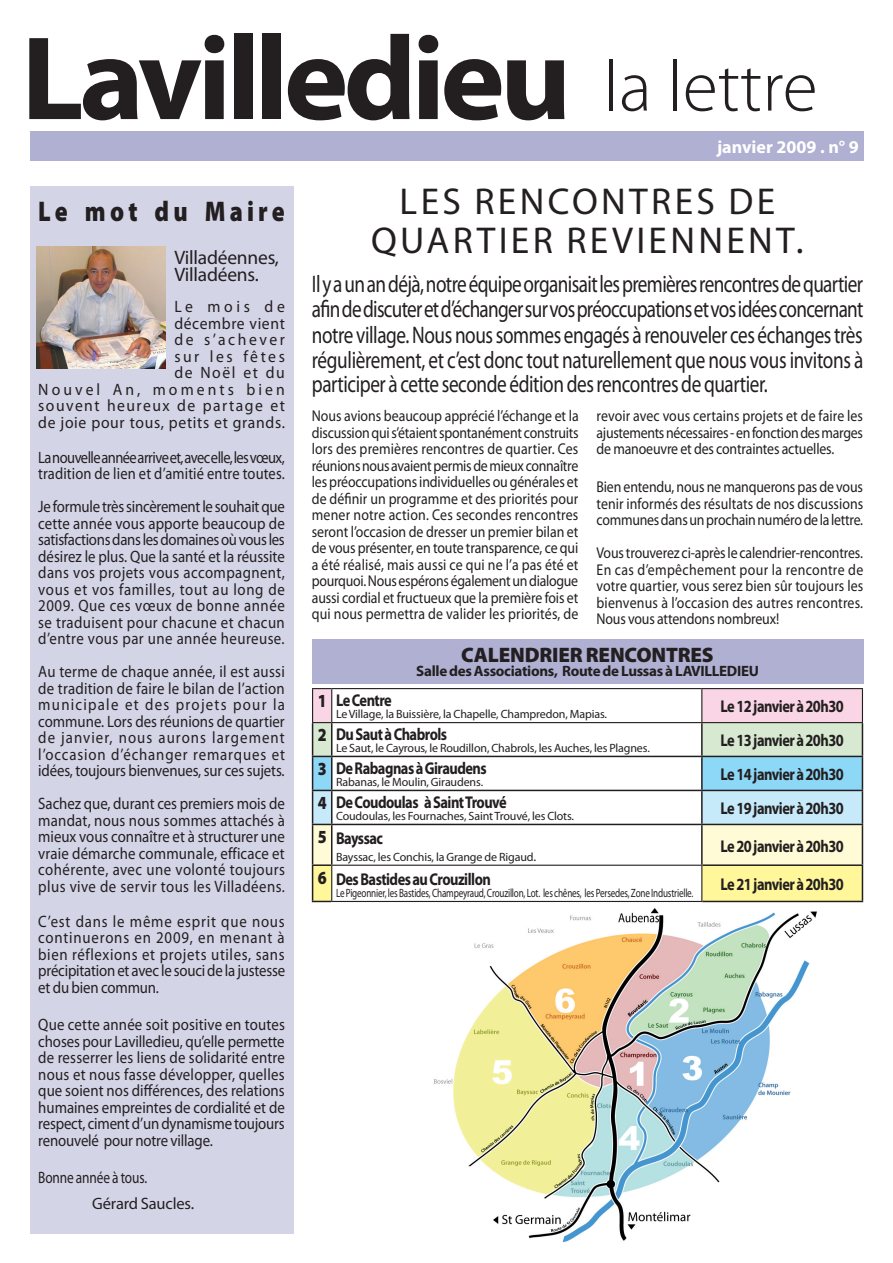
<style>
.page{position:relative;width:893px;height:1263px;background:#fff}
.page>*{position:absolute;margin:0;border:0;box-sizing:border-box;transform-origin:0 0}
.t1{font:700 120px "Myriad Pro";letter-spacing:-.04em;color:#231f20}
.t2{font:300 72px "Myriad Pro";color:#231f20}
.chapeau{font:37.5px/39px "Myriad Pro";letter-spacing:.09em;color:#231f20;text-align:center}
.mdm{font:900 28.5px "Myriad Pro";letter-spacing:.175em;color:#231f20;scale:.84 1}
.petitchap{font:24px/25.2px "Myriad Pro";letter-spacing:-.02em;color:#231f20;text-align:justify;scale:.8 1}
.Style_de_paragraphe{font:900 21px "Myriad Pro";letter-spacing:-.01em;color:#231f20}
.mdm-2{font:19.5px/17px "Myriad Pro";letter-spacing:-.01em;color:#231f20}
.Style_de_paragraphe-2{font:900 18.6px "Myriad Pro";color:#231f20;scale:.84 1}
.t3{font:700 18px "Myriad Pro";color:#fff}
.Style_de_paragraphe-3{font:700 17.1px "Myriad Pro";letter-spacing:-.035em;color:#231f20;scale:.84 1}
.txtmdm_copie{font:16.5px/16.5px "Myriad Pro";letter-spacing:.01em;color:#231f20;text-align:justify;scale:.9 1}
.txtmdm_copie-2{font:16.5px/16.5px "Myriad Pro";letter-spacing:.095em;color:#231f20;text-align:right;scale:.95 1}
.txtmdm_copie-3{font:16.5px/16.5px "Myriad Pro";letter-spacing:-.035em;color:#231f20;scale:.88 1}
.txtmdm_copie-4{font:16.5px "Myriad Pro";letter-spacing:-.01em;color:#231f20;scale:.81 1}
.txtmdm_copie-5{font:16.5px "Myriad Pro";letter-spacing:-.01em;color:#231f20}
.Style_de_paragraphe-4{font:15.6px/16.5px "Myriad Pro";letter-spacing:-.01em;color:#231f20;text-align:justify;scale:.88 1}
.infop{font:700 15px "Myriad Pro";letter-spacing:-.02em;color:#231f20}
.Style_de_paragraphe-5{font:12px "Myriad Pro";letter-spacing:-.01em;color:#231f20}
.Style_de_paragraphe-6{font:12px "Myriad Pro";letter-spacing:-.01em;color:#231f20;scale:.76 1}
.s1{font-size:13.5px}
</style>
<div class="page">
<div style="left:312px;top:639px;width:551px;height:45px;background:#afb0d2"></div>
<div style="left:30px;top:131px;width:833px;height:30px;background:#afb0d2"></div>
<div style="left:30px;top:186px;width:263px;height:1047px;background:#d4d4e7"></div>
<img style="left:36px;top:247px;width:130px;height:121px">
<hr style="left:862px;top:723px;width:1px;height:33px;background:#231f20">
<hr style="left:702px;top:756px;width:161px;height:1px;background:#231f20">
<hr style="left:862px;top:757px;width:1px;height:33px;background:#231f20">
<hr style="left:702px;top:790px;width:161px;height:1px;background:#231f20">
<hr style="left:862px;top:791px;width:1px;height:33px;background:#231f20">
<hr style="left:702px;top:824px;width:161px;height:1px;background:#231f20">
<hr style="left:862px;top:825px;width:1px;height:39px;background:#231f20">
<hr style="left:702px;top:864px;width:161px;height:2px;background:#231f20">
<hr style="left:862px;top:866px;width:1px;height:35px;background:#231f20">
<hr style="left:702px;top:901px;width:161px;height:1px;background:#231f20">
<hr style="left:702px;top:688px;width:161px;height:1px;background:#231f20">
<hr style="left:862px;top:689px;width:1px;height:33px;background:#231f20">
<svg style="left:312px;top:688px;width:550px;height:214px"></svg>
<hr style="left:332px;top:722px;width:370px;height:1px;background:#231f20">
<hr style="left:702px;top:722px;width:161px;height:1px;background:#231f20">
<img style="left:434px;top:909px;width:382px;height:333px">
<p class="t1" style="left:21px;top:0;width:552px">Lavilledieu</p>
<p class="t2" style="left:604px;top:43px;width:215px">la lettre</p>
<p class="t3" style="left:717px;top:135px;width:143px">janvier 2009 . n° 9</p>
<p class="mdm" style="left:38px;top:192px;width:295px">Le mot du Maire</p>
<p class="mdm-2" style="left:174px;top:248px;width:106px">Villadéennes,<br>Villadéens.</p>
<p class="txtmdm_copie-2" style="left:38px;top:298px;width:261px">Le mois de<br>décembre vient<br>de s’achever<br>sur les fêtes<br>de Noël et du<br>Nouvel An, moments bien souvent heureux de partage et de joie pour tous, petits et grands.</p>
<p class="txtmdm_copie-3" style="left:38px;top:449px;width:282px">La nouvelle année arrive et, avec elle, les vœux, tradition de lien et d’amitié entre toutes.</p>
<p class="txtmdm_copie" style="left:38px;top:498px;width:276px">Je formule très sincèrement le souhait que cette année vous apporte beaucoup de satisfactions dans les domaines où vous les désirez le plus. Que la santé et la réussite dans vos projets vous accompagnent, vous et vos familles, tout au long de 2009. Que ces vœux de bonne année se traduisent pour chacune et chacun d’entre vous par une année heureuse.</p>
<p class="txtmdm_copie" style="left:38px;top:663px;width:276px">Au terme de chaque année, il est aussi de tradition de faire le bilan de l’action municipale et des projets pour la commune. Lors des réunions de quartier de janvier, nous aurons largement l’occasion d’échanger remarques et idées, toujours bienvenues, sur ces sujets.</p>
<p class="txtmdm_copie" style="left:38px;top:795px;width:276px">Sachez que, durant ces premiers mois de mandat, nous nous sommes attachés à mieux vous connaître et à structurer une vraie démarche communale, efficace et cohérente, avec une volonté toujours plus vive de servir tous les Villadéens.</p>
<p class="txtmdm_copie" style="left:38px;top:913px;width:276px">C’est dans le même esprit que nous continuerons en 2009, en menant à bien réflexions et projets utiles, sans précipitation et avec le souci de la justesse et du bien commun.</p>
<p class="txtmdm_copie" style="left:38px;top:1016px;width:276px">Que cette année soit positive en toutes choses pour Lavilledieu, qu’elle permette de resserrer les liens de solidarité entre nous et nous fasse développer, quelles que soient nos différences, des relations humaines empreintes de cordialité et de respect, ciment d’un dynamisme toujours renouvelé pour notre village.</p>
<p class="txtmdm_copie-4" style="left:38px;top:1167px;width:136px">Bonne année à tous.</p>
<p class="txtmdm_copie-5" style="left:92px;top:1193px;width:103px">Gérard Saucles.</p>
<p class="chapeau" style="left:371px;top:181px;width:434px">LES RENCONTRES DE<br>QUARTIER REVIENNENT.</p>
<p class="petitchap" style="left:312px;top:271px;width:691px">Il y a un an déjà, notre équipe organisait les premières rencontres de quartier afin de discuter et d’échanger sur vos préoccupations et vos idées concernant notre village. Nous nous sommes engagés à renouveler ces échanges très régulièrement, et c’est donc tout naturellement que nous vous invitons à participer à cette seconde édition des rencontres de quartier.</p>
<p class="Style_de_paragraphe-4" style="left:312px;top:408px;width:305px">Nous avions beaucoup apprécié l’échange et la discussion qui s’étaient spontanément construits lors des premières rencontres de quartier. Ces réunions nous avaient permis de mieux connaître les préoccupations individuelles ou générales et de définir un programme et des priorités pour mener notre action. Ces secondes rencontres seront l’occasion de dresser un premier bilan et de vous présenter, en toute transparence, ce qui a été réalisé, mais aussi ce qui ne l’a pas été et pourquoi. Nous espérons également un dialogue aussi cordial et fructueux que la première fois et qui nous permettra de valider les priorités, de</p>
<p class="Style_de_paragraphe-4" style="left:596px;top:408px;width:304px">revoir avec vous certains projets et de faire les ajustements nécessaires - en fonction des marges de manoeuvre et des contraintes actuelles.</p>
<p class="Style_de_paragraphe-4" style="left:596px;top:478px;width:305px">Bien entendu, nous ne manquerons pas de vous tenir informés des résultats de nos discussions communes dans un prochain numéro de la lettre.</p>
<p class="Style_de_paragraphe-4" style="left:596px;top:544px;width:305px">Vous trouverez ci-après le calendrier-rencontres.<br>En cas d’empêchement pour la rencontre de votre quartier, vous serez bien sûr toujours les bienvenus à l’occasion des autres rencontres.<br>Nous vous attendons nombreux!</p>
<p class="Style_de_paragraphe" style="left:461px;top:641px;width:254px">CALENDRIER RENCONTRES</p>
<p class="infop" style="left:416px;top:661px;width:344px">Salle des Associations, Route de Lussas à LAVILLEDIEU</p>
<p class="Style_de_paragraphe-2" style="left:318px;top:689px;width:12px">1</p>
<p class="Style_de_paragraphe-3" style="left:336px;top:689px;width:68px">Le Centre</p>
<p class="Style_de_paragraphe-5" style="left:336px;top:707px;width:273px">Le Village, la Buissière, la Chapelle, Champredon, Mapias.</p>
<p class="Style_de_paragraphe-3" style="left:720px;top:695px;width:148px">Le 12 janvier à 20h30</p>
<p class="Style_de_paragraphe-2" style="left:318px;top:723px;width:12px">2</p>
<p class="Style_de_paragraphe-3" style="left:336px;top:723px;width:134px">Du Saut à Chabrols</p>
<p class="Style_de_paragraphe-5" style="left:336px;top:741px;width:315px">Le Saut, le Cayrous, le Roudillon, Chabrols, les Auches, les Plagnes.</p>
<p class="Style_de_paragraphe-3" style="left:720px;top:729px;width:148px">Le 13 janvier à 20h30</p>
<p class="Style_de_paragraphe-2" style="left:318px;top:757px;width:12px">3</p>
<p class="Style_de_paragraphe-3" style="left:336px;top:757px;width:181px">De Rabagnas à Giraudens</p>
<p class="Style_de_paragraphe-5" style="left:336px;top:775px;width:149px">Rabanas, le Moulin, Giraudens.</p>
<p class="Style_de_paragraphe-3" style="left:720px;top:763px;width:148px">Le 14 janvier à 20h30</p>
<p class="Style_de_paragraphe-2" style="left:318px;top:791px;width:12px">4</p>
<p class="Style_de_paragraphe-3" style="left:336px;top:791px;width:205px">De Coudoulas à Saint Trouvé</p>
<p class="Style_de_paragraphe-5" style="left:336px;top:809px;width:240px">Coudoulas, les Fournaches, Saint Trouvé, les Clots.</p>
<p class="Style_de_paragraphe-3" style="left:720px;top:797px;width:148px">Le 19 janvier à 20h30</p>
<p class="Style_de_paragraphe-2" style="left:318px;top:825px;width:12px">5</p>
<p class="Style_de_paragraphe-3" style="left:336px;top:827px;width:58px">Bayssac</p>
<p class="Style_de_paragraphe-5" style="left:336px;top:849px;width:202px">Bayssac, les Conchis, la Grange de Rigaud<span class="s1">.</span></p>
<p class="Style_de_paragraphe-3" style="left:720px;top:835px;width:148px">Le 20 janvier à 20h30</p>
<p class="Style_de_paragraphe-2" style="left:318px;top:865px;width:12px">6</p>
<p class="Style_de_paragraphe-3" style="left:336px;top:868px;width:186px">Des Bastides au Crouzillon</p>
<p class="Style_de_paragraphe-6" style="left:336px;top:886px;width:472px">Le Pigeonnier, les Bastides, Champeyraud, Crouzillon, Lot. les chênes, les Persedes, Zone Industrielle.</p>
<p class="Style_de_paragraphe-3" style="left:720px;top:873px;width:148px">Le 21 janvier à 20h30</p>
</div>
